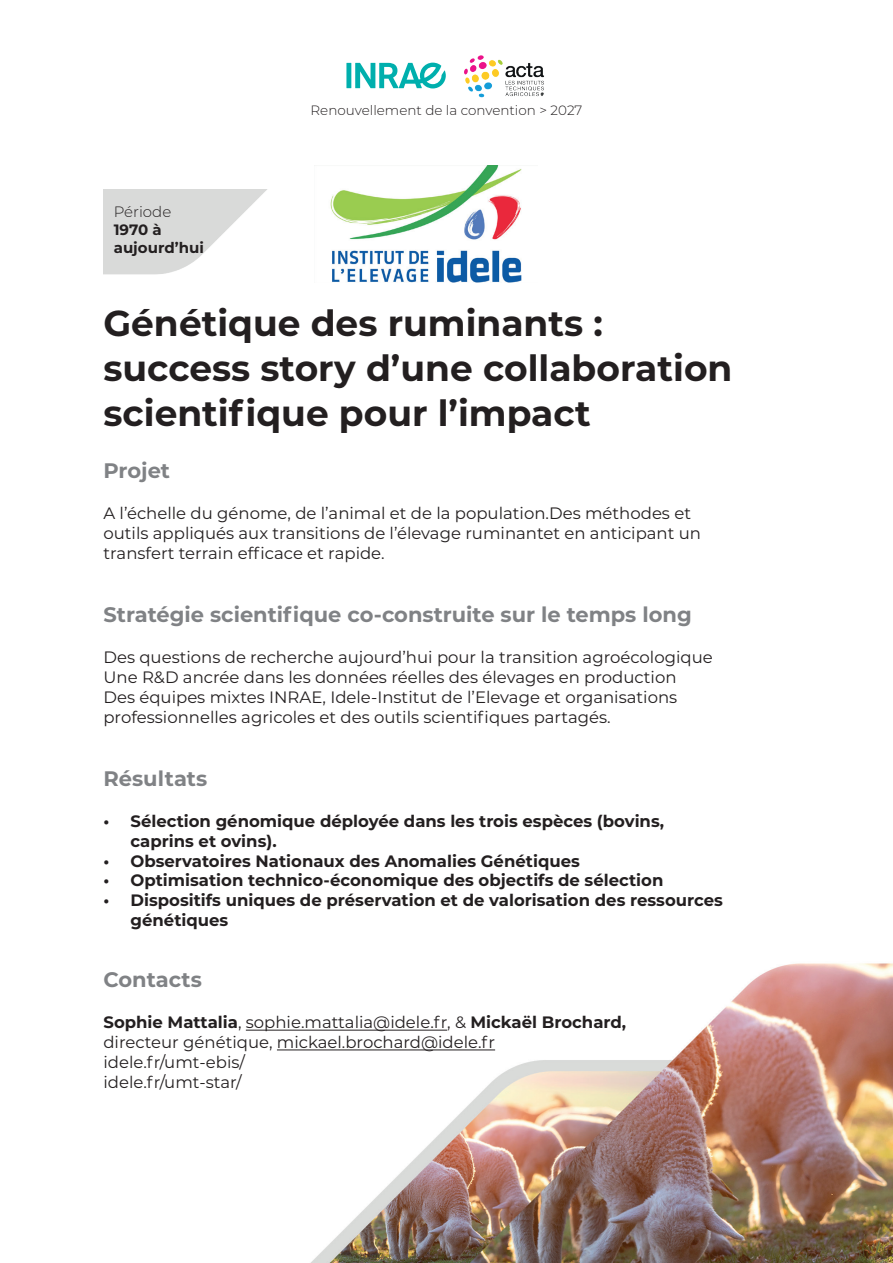
<style>
.page{position:relative;width:893px;height:1263px;background:#fff}
.page>*{position:absolute;margin:0;border:0;box-sizing:border-box;transform-origin:0 0}
.t1{font:700 36px/45px "Montserrat";color:#231f20}
.t2{font:700 21px "Montserrat";color:#808285}
.t3{font:16.5px/19.8px "Montserrat";color:#231f20}
.t4{font:700 16.5px/19.8px "Montserrat";color:#231f20}
.t5{font:700 15px/18px "Montserrat";color:#231f20}
.t6{font:300 15px "Montserrat";color:#231f20}
.t7{font:300 13.5px "Montserrat";color:#231f20}
.s1{font-weight:700}
</style>
<div class="page">
<img style="left:245px;top:963px;width:648px;height:300px">
<img style="left:330px;top:166px;width:192px;height:117px">
<hr style="left:246px;top:1030px;width:201px;height:1px;background:#231f20">
<hr style="left:277px;top:1049px;width:218px;height:1px;background:#231f20">
<img style="left:464px;top:55px;width:80px;height:42px">
<div style="left:346px;top:63px;width:5px;height:25px;background:#00afad"></div>
<svg style="left:355px;top:63px;width:91px;height:25px"></svg>
<p class="t6" style="left:114px;top:201px;width:59px">Période</p>
<p class="t5" style="left:114px;top:220px;width:92px">1970 à aujourd’hui</p>
<p class="t7" style="left:311px;top:101px;width:273px">Renouvellement de la convention &gt; 2027</p>
<h1 class="t1" style="left:103px;top:299px;width:630px">Génétique des ruminants : success story d’une collaboration scientifique pour l’impact</h1>
<p class="t2" style="left:103px;top:455px;width:68px">Projet</p>
<p class="t3" style="left:103px;top:503px;width:599px">A l’échelle du génome, de l’animal et de la population.Des méthodes et outils appliqués aux transitions de l’élevage ruminantet en anticipant un transfert terrain efficace et rapide.</p>
<p class="t2" style="left:103px;top:599px;width:590px">Stratégie scientifique co-construite sur le temps long</p>
<p class="t3" style="left:103px;top:647px;width:611px">Des questions de recherche aujourd’hui pour la transition agroécologique Une R&amp;D ancrée dans les données réelles des élevages en production<br>Des équipes mixtes INRAE, Idele-Institut de l’Elevage et organisations professionnelles agricoles et des outils scientifiques partagés.</p>
<p class="t2" style="left:103px;top:763px;width:105px">Résultats</p>
<p class="t4" style="left:130px;top:810px;width:535px;text-indent:-27px">• Sélection génomique déployée dans les trois espèces (bovins, caprins et ovins).</p>
<p class="t4" style="left:103px;top:850px;width:478px">• Observatoires Nationaux des Anomalies Génétiques</p>
<p class="t4" style="left:103px;top:870px;width:561px">• Optimisation technico-économique des objectifs de sélection</p>
<p class="t4" style="left:130px;top:889px;width:594px;text-indent:-27px">• Dispositifs uniques de préservation et de valorisation des ressources génétiques</p>
<p class="t2" style="left:103px;top:964px;width:100px">Contacts</p>
<p class="t3" style="left:103px;top:1012px;width:524px"><span class="s1">Sophie Mattalia</span>, sophie.mattalia@idele.fr, &amp; <span class="s1">Mickaël Brochard, </span>directeur génétique, mickael.brochard@idele.fr idele.fr/umt-ebis/<br>idele.fr/umt-star/</p>
</div>
